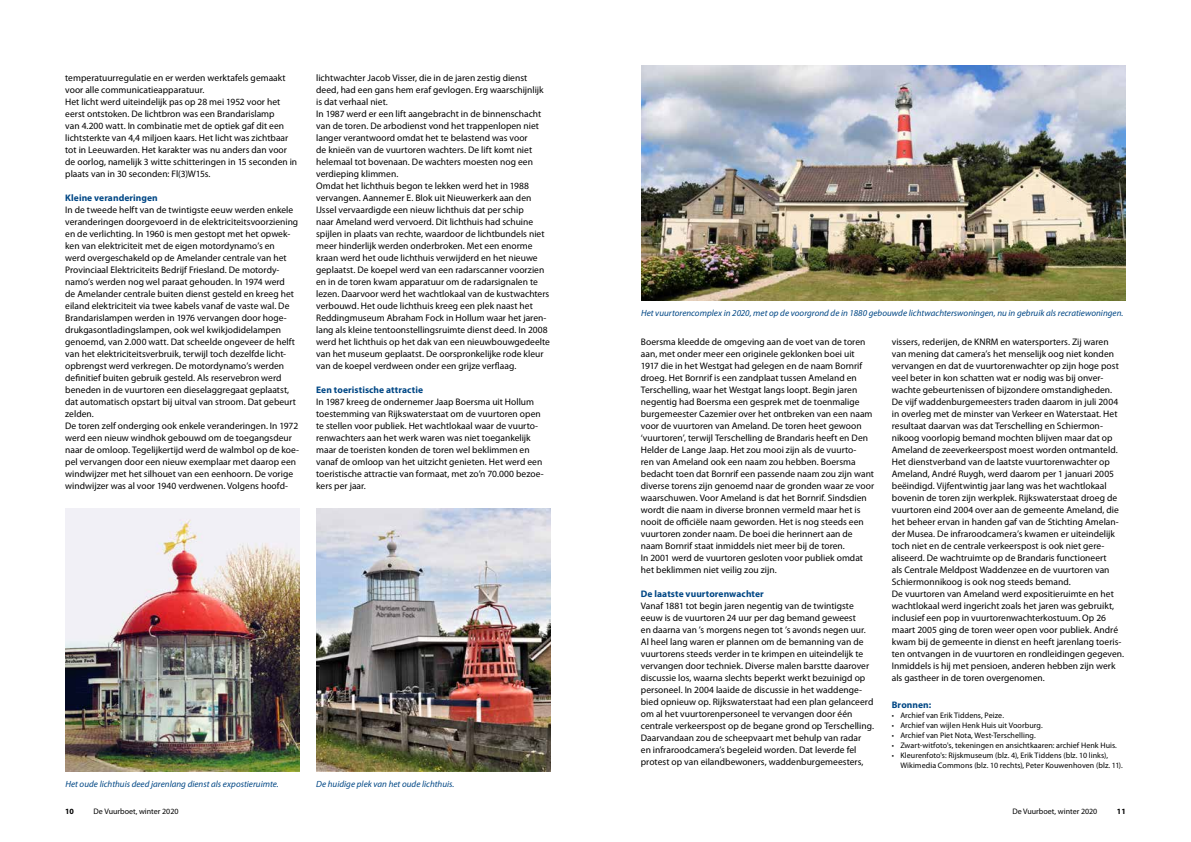
<style>
.page{position:relative;width:1191px;height:842px;background:#fff}
.page>*{position:absolute;margin:0;border:0;box-sizing:border-box;transform-origin:0 0}
.t1{font:9.5px/12px "Myriad Pro";letter-spacing:.005em;color:#000}
.t2{font:700 9.5px "Myriad Pro";letter-spacing:.01em;color:#004785}
.t3{font:italic 9px "Myriad Pro";letter-spacing:.005em;color:#004785}
.t4{font:8px/10px "Myriad Pro";letter-spacing:.005em;color:#000}
.t5{font:700 8px "Myriad Pro";color:#000}
</style>
<div class="page">
<img style="left:316px;top:509px;width:234px;height:262px">
<img style="left:65px;top:509px;width:234px;height:262px">
<img style="left:641px;top:65px;width:484px;height:235px">
<p class="t1" style="left:65px;top:71px;width:233px">temperatuurregulatie en er werden werktafels gemaakt voor alle communicatieapparatuur.<br>Het licht werd uiteindelijk pas op 28 mei 1952 voor het eerst ontstoken. De lichtbron was een Brandarislamp<br>van 4.200 watt. In combinatie met de optiek gaf dit een lichtsterkte van 4,4 miljoen kaars. Het licht was zichtbaar tot in Leeuwarden. Het karakter was nu anders dan voor de oorlog, namelijk 3 witte schitteringen in 15 seconden in plaats van in 30 seconden: Fl(3)W15s.</p>
<p class="t2" style="left:65px;top:191px;width:94px">Kleine veranderingen</p>
<p class="t1" style="left:65px;top:203px;width:235px">In de tweede helft van de twintigste eeuw werden enkele veranderingen doorgevoerd in de elektriciteitsvoorziening en de verlichting. In 1960 is men gestopt met het opwek&shy;ken van elektriciteit met de eigen motordynamo’s en<br>werd overgeschakeld op de Amelander centrale van het Provinciaal Elektriciteits Bedrijf Friesland. De motordy&shy;namo’s werden nog wel paraat gehouden. In 1974 werd<br>de Amelander centrale buiten dienst gesteld en kreeg het eiland elektriciteit via twee kabels vanaf de vaste wal. De Brandarislampen werden in 1976 vervangen door hoge&shy;drukgasontladingslampen, ook wel kwikjodidelampen genoemd, van 2.000 watt. Dat scheelde ongeveer de helft van het elektriciteitsverbruik, terwijl toch dezelfde licht&shy;opbrengst werd verkregen. De motordynamo’s werden definitief buiten gebruik gesteld. Als reservebron werd beneden in de vuurtoren een dieselaggregaat geplaatst, dat automatisch opstart bij uitval van stroom. Dat gebeurt zelden.<br>De toren zelf onderging ook enkele veranderingen. In 1972 werd een nieuw windhok gebouwd om de toegangsdeur naar de omloop. Tegelijkertijd werd de walmbol op de koe&shy;pel vervangen door een nieuw exemplaar met daarop een windwijzer met het silhouet van een eenhoorn. De vorige windwijzer was al voor 1940 verdwenen. Volgens hoofd-</p>
<p class="t1" style="left:316px;top:71px;width:235px">lichtwachter Jacob Visser, die in de jaren zestig dienst deed, had een gans hem eraf gevlogen. Erg waarschijnlijk is dat verhaal niet.<br>In 1987 werd er een lift aangebracht in de binnenschacht van de toren. De arbodienst vond het trappenlopen niet langer verantwoord omdat het te belastend was voor<br>de knieën van de vuurtoren wachters. De lift komt niet helemaal tot bovenaan. De wachters moesten nog een verdieping klimmen.<br>Omdat het lichthuis begon te lekken werd het in 1988 vervangen. Aannemer E. Blok uit Nieuwerkerk aan den IJssel vervaardigde een nieuw lichthuis dat per schip<br>naar Ameland werd vervoerd. Dit lichthuis had schuine spijlen in plaats van rechte, waardoor de lichtbundels niet meer hinderlijk werden onderbroken. Met een enorme kraan werd het oude lichthuis verwijderd en het nieuwe geplaatst. De koepel werd van een radarscanner voorzien en in de toren kwam apparatuur om de radarsignalen te lezen. Daarvoor werd het wachtlokaal van de kustwachters verbouwd. Het oude lichthuis kreeg een plek naast het Reddingmuseum Abraham Fock in Hollum waar het jaren&shy;lang als kleine tentoonstellingsruimte dienst deed. In 2008 werd het lichthuis op het dak van een nieuwbouwgedeelte van het museum geplaatst. De oorspronkelijke rode kleur van de koepel verdween onder een grijze verflaag.</p>
<p class="t2" style="left:316px;top:383px;width:108px">Een toeristische attractie</p>
<p class="t1" style="left:316px;top:395px;width:229px">In 1987 kreeg de ondernemer Jaap Boersma uit Hollum toestemming van Rijkswaterstaat om de vuurtoren open te stellen voor publiek. Het wachtlokaal waar de vuurto&shy;renwachters aan het werk waren was niet toegankelijk maar de toeristen konden de toren wel beklimmen en vanaf de omloop van het uitzicht genieten. Het werd een toeristische attractie van formaat, met zo’n 70.000 bezoe&shy;kers per jaar.</p>
<p class="t3" style="left:65px;top:779px;width:215px">Het oude lichthuis deed jarenlang dienst als expostieruimte.</p>
<p class="t3" style="left:316px;top:779px;width:140px">De huidige plek van het oude lichthuis.</p>
<p class="t3" style="left:641px;top:308px;width:484px">Het vuurtorencomplex in 2020, met op de voorgrond de in 1880 gebouwde lichtwachterswoningen, nu in gebruik als recratiewoningen.</p>
<p class="t1" style="left:641px;top:335px;width:235px">Boersma kleedde de omgeving aan de voet van de toren aan, met onder meer een originele geklonken boei uit 1917 die in het Westgat had gelegen en de naam Bornrif droeg. Het Bornrif is een zandplaat tussen Ameland en Terschelling, waar het Westgat langs loopt. Begin jaren negentig had Boersma een gesprek met de toenmalige burgemeester Cazemier over het ontbreken van een naam voor de vuurtoren van Ameland. De toren heet gewoon ‘vuurtoren’, terwijl Terschelling de Brandaris heeft en Den Helder de Lange Jaap. Het zou mooi zijn als de vuurto-<br>ren van Ameland ook een naam zou hebben. Boersma bedacht toen dat Bornrif een passende naam zou zijn want diverse torens zijn genoemd naar de gronden waar ze voor waarschuwen. Voor Ameland is dat het Bornrif. Sindsdien wordt die naam in diverse bronnen vermeld maar het is nooit de officiële naam geworden. Het is nog steeds een vuurtoren zonder naam. De boei die herinnert aan de naam Bornrif staat inmiddels niet meer bij de toren.<br>In 2001 werd de vuurtoren gesloten voor publiek omdat het beklimmen niet veilig zou zijn.</p>
<p class="t2" style="left:641px;top:587px;width:124px">De laatste vuurtorenwachter</p>
<p class="t1" style="left:641px;top:599px;width:235px">Vanaf 1881 tot begin jaren negentig van de twintigste eeuw is de vuurtoren 24 uur per dag bemand geweest<br>en daarna van ’s morgens negen tot ’s avonds negen uur.<br>Al heel lang waren er plannen om de bemanning van de vuurtorens steeds verder in te krimpen en uiteindelijk te vervangen door techniek. Diverse malen barstte daarover discussie los, waarna slechts beperkt werkt bezuinigd op personeel. In 2004 laaide de discussie in het waddenge&shy;bied opnieuw op. Rijkswaterstaat had een plan gelanceerd om al het vuurtorenpersoneel te vervangen door één centrale verkeerspost op de begane grond op Terschelling.<br>Daarvandaan zou de scheepvaart met behulp van radar<br>en infraroodcamera’s begeleid worden. Dat leverde fel protest op van eilandbewoners, waddenburgemeesters,</p>
<p class="t1" style="left:891px;top:335px;width:234px">vissers, rederijen, de KNRM en watersporters. Zij waren van mening dat camera’s het menselijk oog niet konden vervangen en dat de vuurtorenwachter op zijn hoge post veel beter in kon schatten wat er nodig was bij onver&shy;wachte gebeurtenissen of bijzondere omstandigheden.<br>De vijf waddenburgemeesters traden daarom in juli 2004 in overleg met de minster van Verkeer en Waterstaat. Het resultaat daarvan was dat Terschelling en Schiermon&shy;nikoog voorlopig bemand mochten blijven maar dat op Ameland de zeeverkeerspost moest worden ontmanteld.<br>Het dienstverband van de laatste vuurtorenwachter op Ameland, André Ruygh, werd daarom per 1 januari 2005 beëindigd. Vijfentwintig jaar lang was het wachtlokaal bovenin de toren zijn werkplek. Rijkswaterstaat droeg de vuurtoren eind 2004 over aan de gemeente Ameland, die het beheer ervan in handen gaf van de Stichting Amelan&shy;der Musea. De infraroodcamera’s kwamen er uiteindelijk toch niet en de centrale verkeerspost is ook niet gere&shy;aliseerd. De wachtruimte op de Brandaris functioneert<br>als Centrale Meldpost Waddenzee en de vuurtoren van Schiermonnikoog is ook nog steeds bemand.<br>De vuurtoren van Ameland werd expositieruimte en het wachtlokaal werd ingericht zoals het jaren was gebruikt, inclusief een pop in vuurtorenwachterkostuum. Op 26 maart 2005 ging de toren weer open voor publiek. André kwam bij de gemeente in dienst en heeft jarenlang toeris&shy;ten ontvangen in de vuurtoren en rondleidingen gegeven.<br>Inmiddels is hij met pensioen, anderen hebben zijn werk als gastheer in de toren overgenomen.</p>
<p class="t2" style="left:891px;top:698px;width:41px">Bronnen:</p>
<p class="t4" style="left:891px;top:710px;width:114px">• Archief van Erik Tiddens, Peize.</p>
<p class="t4" style="left:891px;top:720px;width:152px">• Archief van wijlen Henk Huis uit Voorburg.</p>
<p class="t4" style="left:891px;top:730px;width:145px">• Archief van Piet Nota, West-Terschelling.</p>
<p class="t4" style="left:891px;top:740px;width:227px">• Zwart-witfoto's, tekeningen en ansichtkaaren: archief Henk Huis.</p>
<p class="t4" style="left:900px;top:750px;width:224px;text-indent:-9px">• Kleurenfoto's: Rijskmuseum (blz. 4), Erik Tiddens (blz. 10 links),<br>Wikimedia Commons (blz. 10 rechts), Peter Kouwenhoven (blz. 11).</p>
<p class="t5" style="left:65px;top:806px;width:10px">10</p>
<p class="t4" style="left:94px;top:806px;width:86px">De Vuurboet, winter 2020</p>
<p class="t4" style="left:1012px;top:806px;width:86px">De Vuurboet, winter 2020</p>
<p class="t5" style="left:1116px;top:806px;width:10px">11</p>
</div>
